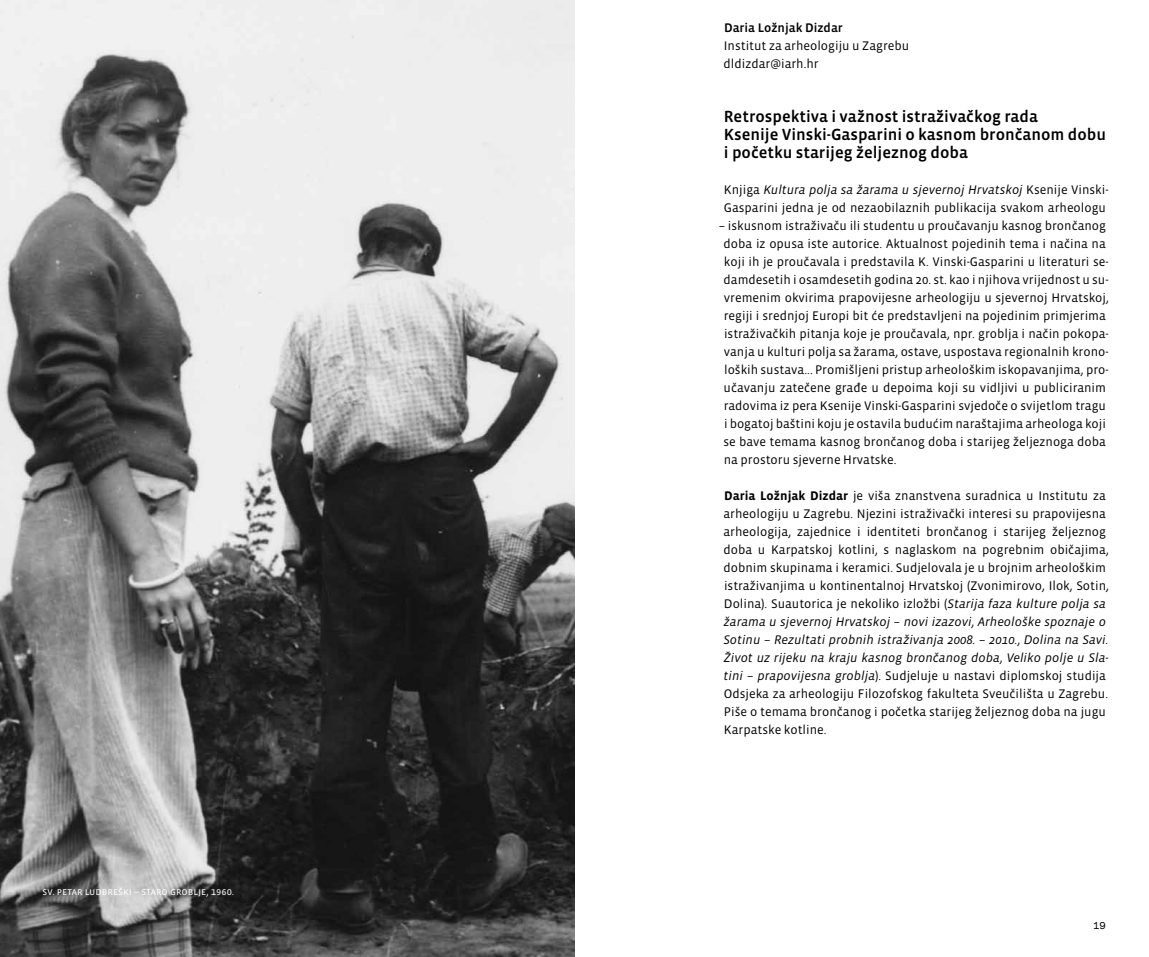
<style>
.page{position:relative;width:1149px;height:957px;background:#fff}
.page>*{position:absolute;margin:0;border:0;box-sizing:border-box;transform-origin:0 0}
.t1{font:500 16.5px/18px "Vista Sans OTCE";color:#000}
.AMZ-sazetak-autor-po{font:12.75px/18px "Vista Sans OTCE";color:#000}
.AMZ-sazetak-autor-im{font:500 12.75px "Vista Sans OTCE";color:#000}
.AMZ_egida{font:10.5px "Vista Sans OTCE";color:#fff}
.t2{font:500 9px "Polaris";color:#000}
.s1{font-style:italic}
.s2{font-weight:700}
</style>
<div class="page">
<img style="left:0;top:0;width:574px;height:957px">
<p class="AMZ_egida" style="left:43px;top:885px;width:193px">Sv. Petar Ludb reški – Staro groblje, 1960.</p>
<p class="AMZ-sazetak-autor-im" style="left:723px;top:20px;width:120px">Daria Ložnjak Dizdar</p>
<p class="AMZ-sazetak-autor-po" style="left:723px;top:36px;width:187px">Institut za arheologiju u Zagrebu</p>
<p class="AMZ-sazetak-autor-po" style="left:723px;top:54px;width:97px">dldizdar@iarh.hr</p>
<p class="t1" style="left:723px;top:107px;width:315px">Retrospektiva i važnost istraživačkog rada</p>
<p class="t1" style="left:723px;top:125px;width:384px">Ksenije Vinski-Gasparini o kasnom brončanom dobu i početku starijeg željeznog doba</p>
<p class="AMZ-sazetak-autor-po" style="left:723px;top:180px;width:386px">Knjiga <span class="s1">Kultura polja sa žarama u sjevernoj Hrvatskoj</span> Ksenije Vinski-<br>Gasparini jedna je od nezaobilaznih publikacija svakom arheologu</p>
<p class="AMZ-sazetak-autor-po" style="left:723px;top:216px;width:387px;text-indent:-5px">– iskusnom istraživaču ili studentu u proučavanju kasnog brončanog doba iz opusa iste autorice. Aktualnost pojedinih tema i načina na koji ih je proučavala i predstavila K. Vinski-Gasparini u literaturi se&shy;damdesetih i osamdesetih godina 20. st. kao i njihova vrijednost u su&shy;vremenim okvirima prapovijesne arheologiju u sjevernoj Hrvatskoj, regiji i srednjoj Europi bit će predstavljeni na pojedinim primjerima istraživačkih pitanja koje je proučavala, npr. groblja i način pokopa&shy;vanja u kulturi polja sa žarama, ostave, uspostava regionalnih krono&shy;loških sustava... Promišljeni pristup arheološkim iskopavanjima, pro&shy;učavanju zatečene građe u depoima koji su vidljivi u publiciranim radovima iz pera Ksenije Vinski-Gasparini svjedoče o svijetlom tragu i bogatoj baštini koju je ostavila budućim naraštajima arheologa koji se bave temama kasnog brončanog doba i starijeg željeznoga doba na prostoru sjeverne Hrvatske.</p>
<p class="AMZ-sazetak-autor-po" style="left:723px;top:486px;width:387px"><span class="s2">Daria Ložnjak Dizdar</span> je viša znanstvena suradnica u Institutu za arheologiju u Zagrebu. Njezini istraživački interesi su prapovijesna arheologija, zajednice i identiteti brončanog i starijeg željeznog doba u Karpatskoj kotlini, s naglaskom na pogrebnim običajima, dobnim skupinama i keramici. Sudjelovala je u brojnim arheološkim istraživanjima u kontinentalnoj Hrvatskoj (Zvonimirovo, Ilok, Sotin, Dolina). Suautorica je nekoliko izložbi (<span class="s1">Starija faza kulture polja sa žarama u sjevernoj Hrvatskoj – novi izazovi</span>, <span class="s1">Arheološke spoznaje o Sotinu – Rezultati probnih istraživanja 2008. – 2010.</span>, <span class="s1">Dolina na Savi.<br>Život uz rijeku na kraju kasnog brončanog doba</span>, <span class="s1">Veliko polje u Sla&shy;tini – prapovijesna groblja</span>). Sudjeluje u nastavi diplomskoj studija Odsjeka za arheologiju Filozofskog fakulteta Sveučilišta u Zagrebu.<br>Piše o temama brončanog i početka starijeg željeznog doba na jugu Karpatske kotline.</p>
<p class="t2" style="left:1092px;top:919px;width:14px">19</p>
</div>
